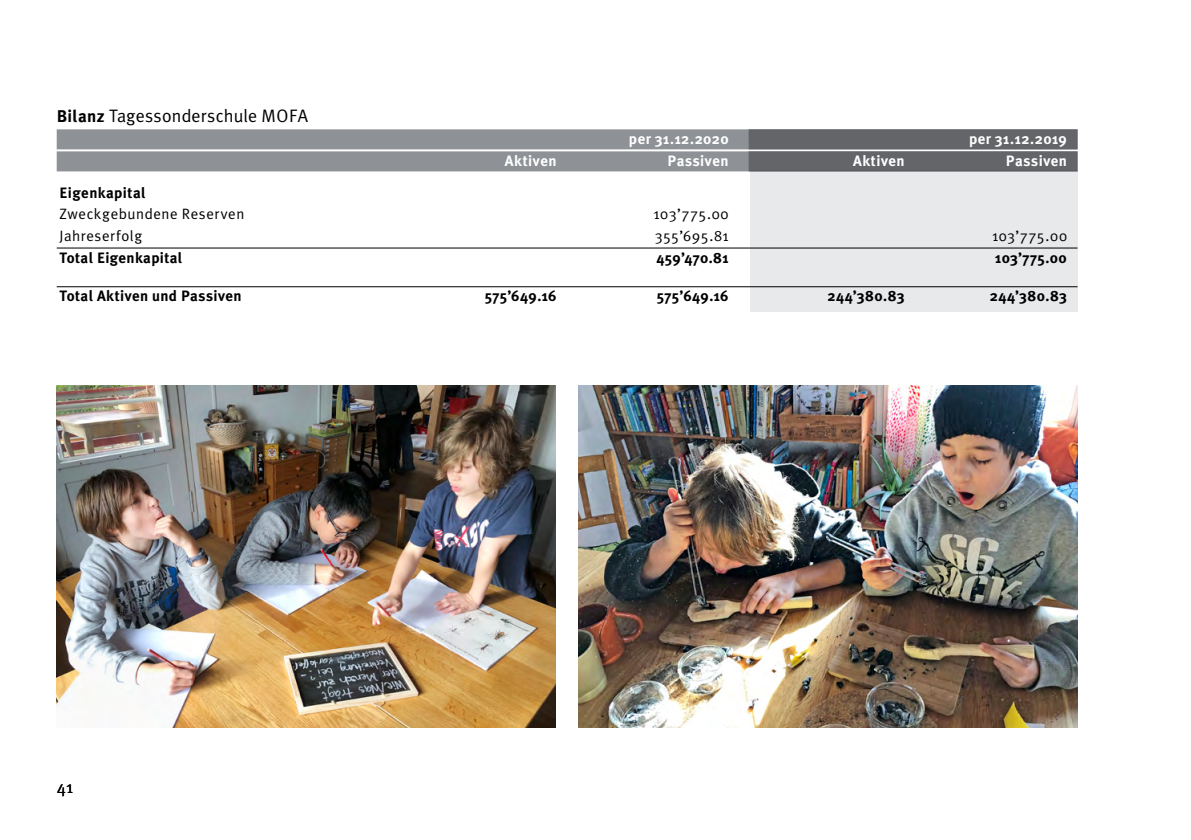
<style>
.page{position:relative;width:1191px;height:840px;background:#fff}
.page>*{position:absolute;margin:0;border:0;box-sizing:border-box;transform-origin:0 0}
._04_fliess_Tit_bold{font:18px "Meta Plus Normal";letter-spacing:.015em;color:#000}
.t1{font:17px "Meta Plus Normal";color:#000}
._20_Tabelle_gs{font:700 15px "Meta Plus";letter-spacing:.025em;color:#000}
._20_Tabelle_gs-2{font:15px "Meta Plus Normal";letter-spacing:.035em;color:#000}
._19_Tabelle_Titel{font:700 15px "Meta Plus";letter-spacing:.03em;color:#fff}
._21_Tabelle_UT{font:700 15px "Meta Plus";letter-spacing:.03em;color:#000}
.s1{font-family:"Meta Plus";font-weight:700;font-size:17px}
</style>
<div class="page">
<div style="left:57px;top:129px;width:1020px;height:20px;background:#8e9196"></div>
<div style="left:748px;top:129px;width:329px;height:20px;background:#636569"></div>
<div style="left:57px;top:151px;width:1020px;height:20px;background:#8e9196"></div>
<div style="left:748px;top:151px;width:329px;height:20px;background:#636569"></div>
<hr style="left:57px;top:247px;width:1020px;height:1px;background:#000">
<hr style="left:57px;top:286px;width:1020px;height:1px;background:#000">
<div style="left:749px;top:170px;width:328px;height:142px;background:#e8e9eb"></div>
<img style="left:57px;top:386px;width:499px;height:341px">
<img style="left:578px;top:386px;width:499px;height:341px">
<p class="_04_fliess_Tit_bold" style="left:57px;top:105px;width:253px"><span class="s1">Bilanz</span> Tagessonderschule MOFA</p>
<p class="_19_Tabelle_Titel" style="left:629px;top:130px;width:101px">per 31.12.2020</p>
<p class="_19_Tabelle_Titel" style="left:969px;top:130px;width:99px">per 31.12.2019</p>
<p class="_19_Tabelle_Titel" style="left:505px;top:152px;width:53px">Aktiven</p>
<p class="_19_Tabelle_Titel" style="left:667px;top:152px;width:63px">Passiven</p>
<p class="_19_Tabelle_Titel" style="left:853px;top:152px;width:53px">Aktiven</p>
<p class="_19_Tabelle_Titel" style="left:1006px;top:152px;width:63px">Passiven</p>
<p class="_21_Tabelle_UT" style="left:60px;top:184px;width:88px">Eigenkapital</p>
<p class="_20_Tabelle_gs-2" style="left:60px;top:205px;width:186px">Zweckgebundene Reserven</p>
<p class="_20_Tabelle_gs-2" style="left:653px;top:205px;width:77px">103’775.00</p>
<p class="_20_Tabelle_gs-2" style="left:60px;top:227px;width:84px">Jahreserfolg</p>
<p class="_20_Tabelle_gs-2" style="left:654px;top:227px;width:75px">355’695.81</p>
<p class="_20_Tabelle_gs-2" style="left:992px;top:227px;width:77px">103’775.00</p>
<p class="_20_Tabelle_gs" style="left:60px;top:249px;width:124px">Total Eigenkapital</p>
<p class="_20_Tabelle_gs" style="left:656px;top:249px;width:74px">459’470.81</p>
<p class="_20_Tabelle_gs" style="left:995px;top:249px;width:73px">103’775.00</p>
<p class="_20_Tabelle_gs" style="left:60px;top:287px;width:184px">Total Aktiven und Passiven</p>
<p class="_20_Tabelle_gs" style="left:485px;top:287px;width:73px">575’649.16</p>
<p class="_20_Tabelle_gs" style="left:657px;top:287px;width:73px">575’649.16</p>
<p class="_20_Tabelle_gs" style="left:827px;top:287px;width:79px">244’380.83</p>
<p class="_20_Tabelle_gs" style="left:989px;top:287px;width:79px">244’380.83</p>
<p class="t1" style="left:57px;top:777px;width:18px">41</p>
</div>
